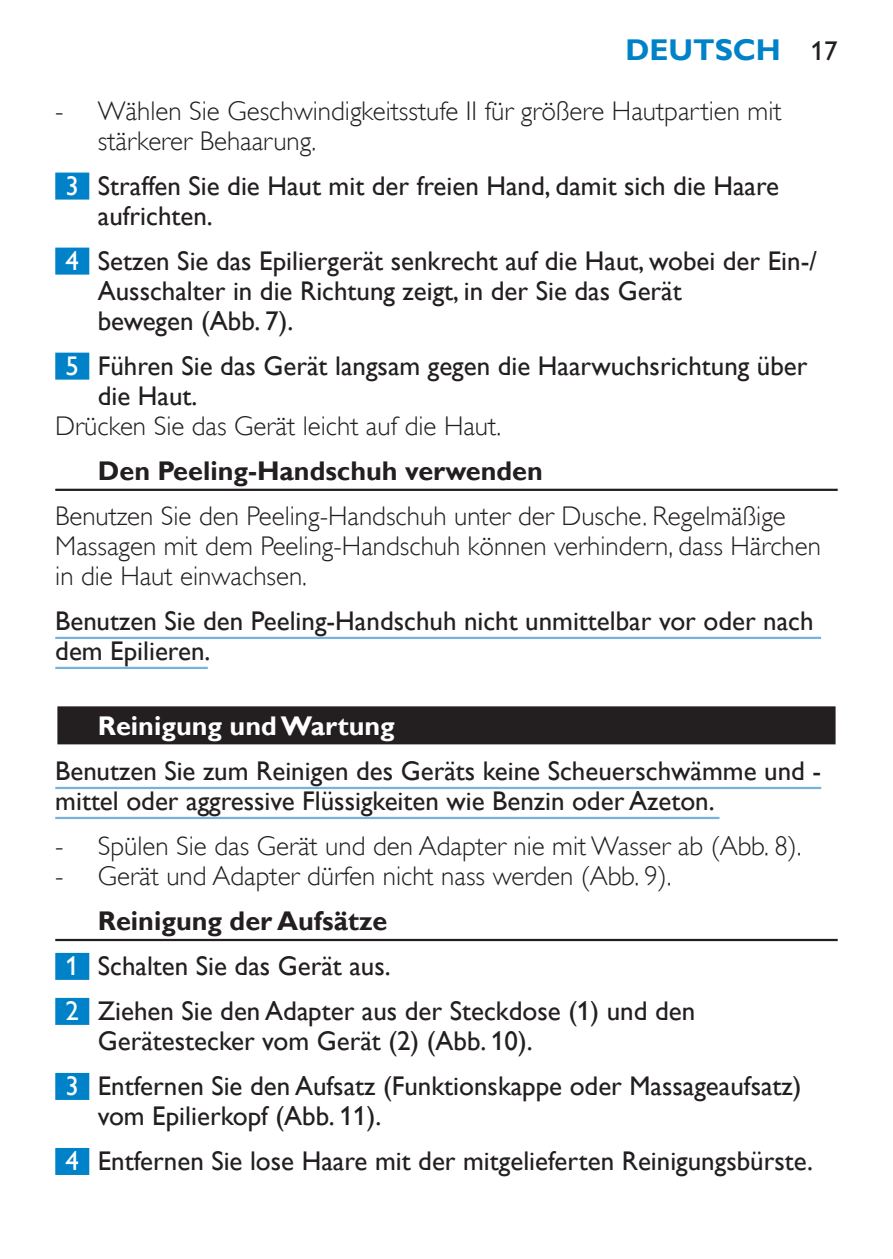
<style>
.page{position:relative;width:893px;height:1259px;background:#fff}
.page>*{position:absolute;margin:0;border:0;box-sizing:border-box;transform-origin:0 0}
.t1{font:700 30px "Gill Sans Alt One WGL";color:#0082c8}
.t2{font:27px/30px "Gill Sans Alt One WGL";color:#231f20}
.t3{font:27px/30px "Gill Sans Alt One WGL Light";color:#231f20}
.t4{font:700 27px "Gill Sans Alt One WGL";color:#231f20}
.t5{font:700 27px "Gill Sans Alt One WGL";color:#fff}
.t6{font:27px "Gill Sans Alt One WGL";color:#fff}
.s1{font-weight:400;font-size:27px;color:#231f20}
.s2{color:#fff}
.s3{font-weight:700}
</style>
<div class="page">
<div style="left:55px;top:173px;width:34px;height:27px;background:#0082c8"></div>
<div style="left:55px;top:248px;width:34px;height:27px;background:#0082c8"></div>
<div style="left:55px;top:353px;width:34px;height:27px;background:#0082c8"></div>
<hr style="left:55px;top:489px;width:783px;height:2px;background:#231f20">
<hr style="left:55px;top:637px;width:766px;height:2px;background:#76b1df">
<hr style="left:55px;top:667px;width:153px;height:2px;background:#76b1df">
<div style="left:55px;top:704px;width:783px;height:43px;background:linear-gradient(to right,#a7a5a5,#a7a5a5)"></div>
<div style="left:57px;top:706px;width:779px;height:38px;background:#231f20"></div>
<hr style="left:55px;top:787px;width:766px;height:2px;background:#76b1df">
<hr style="left:55px;top:817px;width:664px;height:2px;background:#76b1df">
<hr style="left:55px;top:939px;width:783px;height:2px;background:#231f20">
<div style="left:55px;top:953px;width:34px;height:27px;background:#0082c8"></div>
<div style="left:55px;top:998px;width:34px;height:27px;background:#0082c8"></div>
<div style="left:55px;top:1073px;width:34px;height:27px;background:#0082c8"></div>
<div style="left:55px;top:1148px;width:34px;height:27px;background:#0082c8"></div>
<p class="t3" style="left:55px;top:96px;width:10px">-</p>
<p class="t1" style="left:625px;top:29px;width:212px">Deutsch <span class="s1">17</span></p>
<p class="t3" style="left:98px;top:96px;width:685px">Wählen Sie Geschwindigkeitsstufe II für größere Hautpartien mit stärkerer Behaarung.</p>
<p class="t6" style="left:55px;top:167px;width:9px">3</p>
<p class="t2" style="left:98px;top:171px;width:683px">Straffen Sie die Haut mit der freien Hand, damit sich die Haare aufrichten.</p>
<p class="t6" style="left:55px;top:242px;width:9px">4</p>
<p class="t2" style="left:98px;top:246px;width:721px">Setzen Sie das Epiliergerät senkrecht auf die Haut, wobei der Ein-/<br>Ausschalter in die Richtung zeigt, in der Sie das Gerät<br>bewegen (Abb.7).</p>
<p class="t2" style="left:98px;top:351px;width:711px;text-indent:-32px"><span class="s2">5</span> Führen Sie das Gerät langsam gegen die Haarwuchsrichtung über die Haut.</p>
<p class="t3" style="left:55px;top:411px;width:447px">Drücken Sie das Gerät leicht auf die Haut.</p>
<p class="t4" style="left:98px;top:452px;width:447px">Den Peeling-Handschuh verwenden</p>
<p class="t3" style="left:55px;top:501px;width:767px">Benutzen Sie den Peeling-Handschuh unter der Dusche. Regelmäßige<br>Massagen mit dem Peeling-Handschuh können verhindern, dass Härchen in die Haut einwachsen.</p>
<p class="t2" style="left:55px;top:606px;width:760px">Benutzen Sie den Peeling-Handschuh nicht unmittelbar vor oder nach dem Epilieren.</p>
<p class="t5" style="left:98px;top:707px;width:299px">Reinigung und Wartung</p>
<p class="t2" style="left:55px;top:756px;width:767px">Benutzen Sie zum Reinigen des Geräts keine Scheuerschwämme und - mittel oder aggressive Flüssigkeiten wie Benzin oder Azeton.</p>
<p class="t3" style="left:98px;top:831px;width:705px">Spülen Sie das Gerät und den Adapter nie mit Wasser ab (Abb. 8).<br>Gerät und Adapter dürfen nicht nass werden (Abb. 9).</p>
<p class="t2" style="left:66px;top:898px;width:327px;line-height:45px;text-align:right"><span class="s3">Reinigung der Aufsätze<br></span><span class="s2">1</span> Schalten Sie das Gerät aus.</p>
<p class="t6" style="left:55px;top:992px;width:9px">2</p>
<p class="t2" style="left:98px;top:996px;width:599px">Ziehen Sie den Adapter aus der Steckdose (1) und den<br>Gerätestecker vom Gerät (2) (Abb. 10).</p>
<p class="t6" style="left:55px;top:1067px;width:9px">3</p>
<p class="t2" style="left:98px;top:1071px;width:705px">Entfernen Sie den Aufsatz (Funktionskappe oder Massageaufsatz) vom Epilierkopf (Abb. 11).</p>
<p class="t6" style="left:55px;top:1142px;width:9px">4</p>
<p class="t2" style="left:98px;top:1146px;width:717px">Entfernen Sie lose Haare mit der mitgelieferten Reinigungsbürste.</p>
<p class="t3" style="left:55px;top:831px;width:10px">- -</p>
</div>
